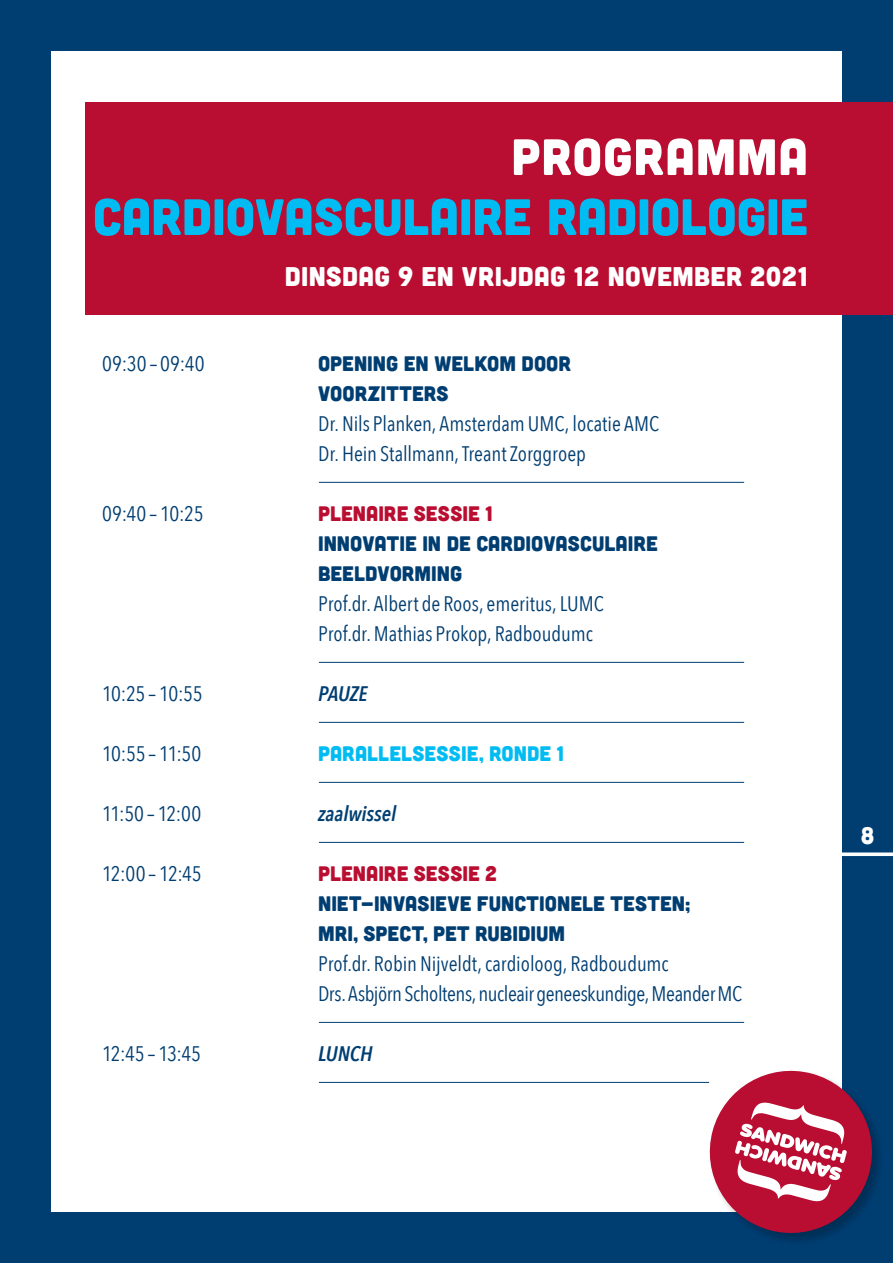
<style>
.page{position:relative;width:893px;height:1263px;background:#003e72}
.page>*{position:absolute;margin:0;border:0;box-sizing:border-box;transform-origin:0 0}
.t1{font:51px "Cubano";letter-spacing:-.005em;color:#00bcf2}
.t2{font:51px "Cubano";letter-spacing:.02em;color:#fff}
.t3{font:27px "Cubano";letter-spacing:.01em;color:#fff}
.t4{font:23.7px "Cubano";color:#fff}
.t5{font:21px/30px "Avenir Next Condensed";letter-spacing:-.005em;color:#003e72}
.t6{font:21px/30px "Cubano";color:#003e72}
.t7{font:21px "Cubano";letter-spacing:.005em;color:#b90e31}
.t8{font:21px "Cubano";letter-spacing:.005em;color:#00bcf2}
.t9{font:italic 600 21px "Avenir Next Condensed";letter-spacing:-.005em;color:#003e72}
</style>
<div class="page">
<div style="left:51px;top:51px;width:791px;height:1161px;background:#fff"></div>
<div style="left:85px;top:102px;width:808px;height:213px;background:#b90e31"></div>
<hr style="left:319px;top:482px;width:425px;height:1px;background:#003e72">
<hr style="left:319px;top:662px;width:425px;height:1px;background:#003e72">
<hr style="left:319px;top:842px;width:425px;height:1px;background:#003e72">
<hr style="left:319px;top:782px;width:425px;height:1px;background:#003e72">
<hr style="left:319px;top:722px;width:425px;height:1px;background:#003e72">
<hr style="left:319px;top:1022px;width:425px;height:1px;background:#003e72">
<hr style="left:319px;top:1082px;width:390px;height:1px;background:#003e72">
<svg style="left:842px;top:852px;width:51px;height:4px"></svg>
<svg style="left:701px;top:1070px;width:178px;height:171px"></svg>
<h1 class="t2" style="left:511px;top:124px;width:298px">PROGRAMMA</h1>
<h1 class="t1" style="left:93px;top:184px;width:716px">CARDIOVASCULAIRE RADIOLOGIE</h1>
<p class="t3" style="left:285px;top:259px;width:525px">DINSDAG 9 EN VRIJDAG 12 NOVEMBER 2021</p>
<p class="t5" style="left:102px;top:348px;width:104px">09:30 – 09:40</p>
<p class="t6" style="left:318px;top:348px;width:254px">OPENING EN WELKOM DOOR<br>VOORZITTERS</p>
<p class="t5" style="left:318px;top:408px;width:342px">Dr. Nils Planken, Amsterdam UMC, locatie AMC<br>Dr. Hein Stallmann, Treant Zorggroep</p>
<p class="t5" style="left:102px;top:498px;width:103px">09:40 – 10:25</p>
<p class="t7" style="left:318px;top:500px;width:177px">PLENAIRE SESSIE 1</p>
<p class="t6" style="left:318px;top:528px;width:341px">INNOVATIE IN DE CARDIOVASCULAIRE<br>BEELDVORMING</p>
<p class="t5" style="left:318px;top:588px;width:287px">Prof.dr. Albert de Roos, emeritus, LUMC<br>Prof.dr. Mathias Prokop, Radboudumc</p>
<p class="t5" style="left:102px;top:678px;width:102px">10:25 – 10:55</p>
<p class="t9" style="left:318px;top:681px;width:51px">PAUZE</p>
<p class="t5" style="left:102px;top:738px;width:101px">10:55 – 11:50</p>
<p class="t8" style="left:318px;top:740px;width:248px">PARALLELSESSIE, RONDE 1</p>
<p class="t5" style="left:102px;top:798px;width:101px">11:50 – 12:00</p>
<p class="t9" style="left:318px;top:801px;width:80px">zaalwissel</p>
<p class="t5" style="left:102px;top:858px;width:101px">12:00 – 12:45</p>
<p class="t7" style="left:318px;top:860px;width:181px">PLENAIRE SESSIE 2</p>
<p class="t6" style="left:318px;top:888px;width:374px">NIET-INVASIEVE FUNCTIONELE TESTEN;<br>MRI, SPECT, PET RUBIDIUM</p>
<p class="t5" style="left:318px;top:948px;width:426px">Prof.dr. Robin Nijveldt, cardioloog, Radboudumc<br>Drs. Asbjörn Scholtens, nucleair geneeskundige, Meander MC</p>
<p class="t5" style="left:102px;top:1038px;width:101px">12:45 – 13:45</p>
<p class="t9" style="left:318px;top:1041px;width:56px">LUNCH</p>
<p class="t4" style="left:860px;top:820px;width:16px">8</p>
</div>
